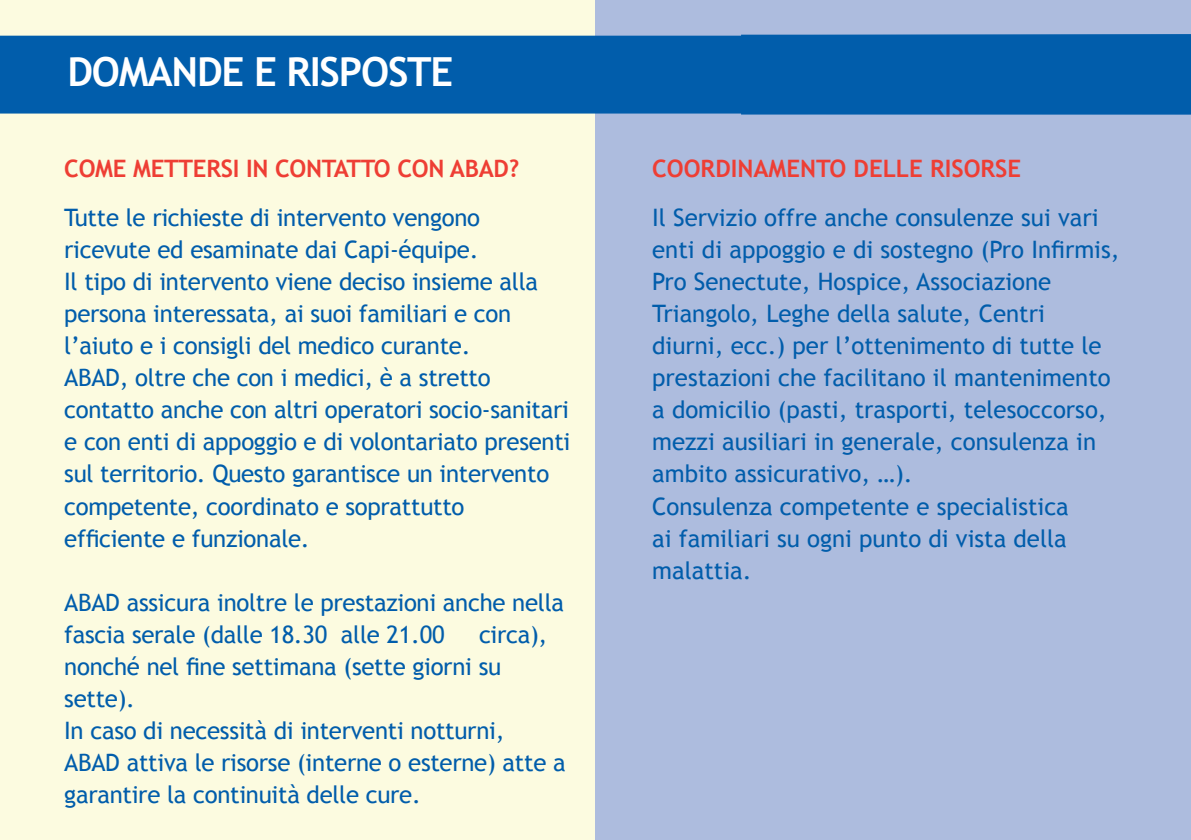
<style>
.page{position:relative;width:1191px;height:840px;background:#fff}
.page>*{position:absolute;margin:0;border:0;box-sizing:border-box;transform-origin:0 0}
.t1{font:700 40px "Trebuchet MS";letter-spacing:-.03em;color:#fff}
.t2{font:24px/32px "Trebuchet MS";letter-spacing:-.01em;color:#015dab}
.t3{font:700 24px "Trebuchet MS";letter-spacing:-.01em;color:#ee3e34}
</style>
<div class="page">
<div style="left:0;top:0;width:595px;height:839px;background:#fcfbe0"></div>
<div style="left:595px;top:0;width:596px;height:839px;background:#adbcde"></div>
<div style="left:0;top:34px;width:1191px;height:81px;background:#015dab"></div>
<h1 class="t1" style="left:67px;top:47px;width:387px">DOMANDE E RISPOSTE</h1>
<p class="t3" style="left:64px;top:153px;width:456px">COME METTERSI IN CONTATTO CON ABAD?</p>
<p class="t2" style="left:64px;top:202px;width:508px">Tutte le richieste di intervento vengono ricevute ed esaminate dai Capi-équipe.<br>Il tipo di intervento viene deciso insieme alla persona interessata, ai suoi familiari e con l’aiuto e i consigli del medico curante.<br>ABAD, oltre che con i medici, è a stretto contatto anche con altri operatori socio-sanitari e con enti di appoggio e di volontariato presenti sul territorio. Questo garantisce un intervento competente, coordinato e soprattutto efficiente e funzionale.</p>
<p class="t2" style="left:64px;top:586px;width:501px">ABAD assicura inoltre le prestazioni anche nella fascia serale (dalle 18.30 alle 21.00</p>
<p class="t2" style="left:64px;top:618px;width:503px;text-indent:415px">circa), nonché nel fine settimana (sette giorni su sette).<br>In caso di necessità di interventi notturni,<br>ABAD attiva le risorse (interne o esterne) atte a garantire la continuità delle cure.</p>
<p class="t3" style="left:652px;top:153px;width:370px">COORDINAMENTO DELLE RISORSE</p>
<p class="t2" style="left:652px;top:202px;width:469px">Il Servizio offre anche consulenze sui vari enti di appoggio e di sostegno (Pro Infirmis, Pro Senectute, Hospice, Associazione Triangolo, Leghe della salute, Centri diurni, ecc.) per l’ottenimento di tutte le prestazioni che facilitano il mantenimento a domicilio (pasti, trasporti, telesoccorso, mezzi ausiliari in generale, consulenza in ambito assicurativo, …).<br>Consulenza competente e specialistica<br>ai familiari su ogni punto di vista della malattia.</p>
</div>
